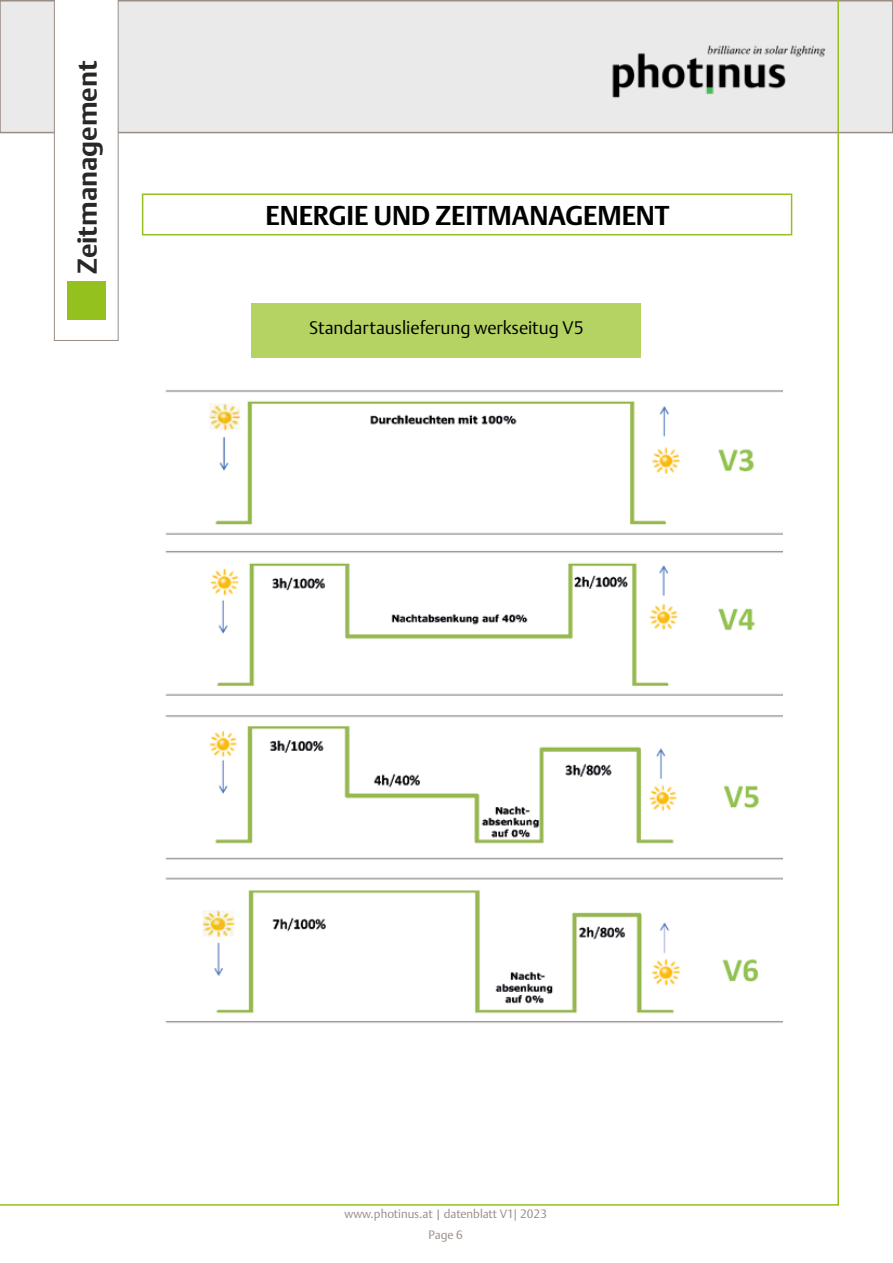
<style>
.page{position:relative;width:893px;height:1263px;background:#fff}
.page>*{position:absolute;margin:0;border:0;box-sizing:border-box;transform-origin:0 0}
.t1{font:700 27px "DTL Argo ST";color:#000}
.t2{font:700 27px "DTL Argo ST";color:#282827}
.t3{font:300 18px "DTL Argo T";color:#000}
.t4{font:300 12px/21px "DTL Argo T";color:#998d86;text-align:center}
.s1{font-family:"Arial";font-weight:400}
</style>
<div class="page">
<div style="left:0;top:0;width:893px;height:133px;background:#eaeaea;border:2px solid #998d86"></div>
<svg style="left:892px;top:0;width:1px;height:133px"></svg>
<img style="left:612px;top:45px;width:214px;height:53px">
<hr style="left:0;top:1204px;width:838px;height:2px;background:#95c11f">
<hr style="left:837px;top:0;width:2px;height:1206px;background:#95c11f">
<div style="left:251px;top:303px;width:390px;height:54px;background:#b5d362"></div>
<svg style="left:54px;top:0;width:65px;height:341px"></svg>
<div style="left:67px;top:281px;width:38px;height:39px;background:#95c11f"></div>
<div style="left:142px;top:193px;width:650px;height:42px;border:2px solid #95c11f"></div>
<img style="left:165px;top:390px;width:617px;height:633px">
<h1 class="t2" style="left:71px;top:274px;width:215px;rotate:-90deg">Zeitmanagement</h1>
<h1 class="t1" style="left:265px;top:199px;width:406px">ENERGIE UND ZEITMANAGEMENT</h1>
<h2 class="t3" style="left:309px;top:316px;width:276px">Standartauslieferung werkseitug V5</h2>
<p class="t4" style="left:344px;top:1203px;width:204px">www.photinus.at | datenblatt V1<span class="s1">|</span> 2023<br>Page 6</p>
</div>
